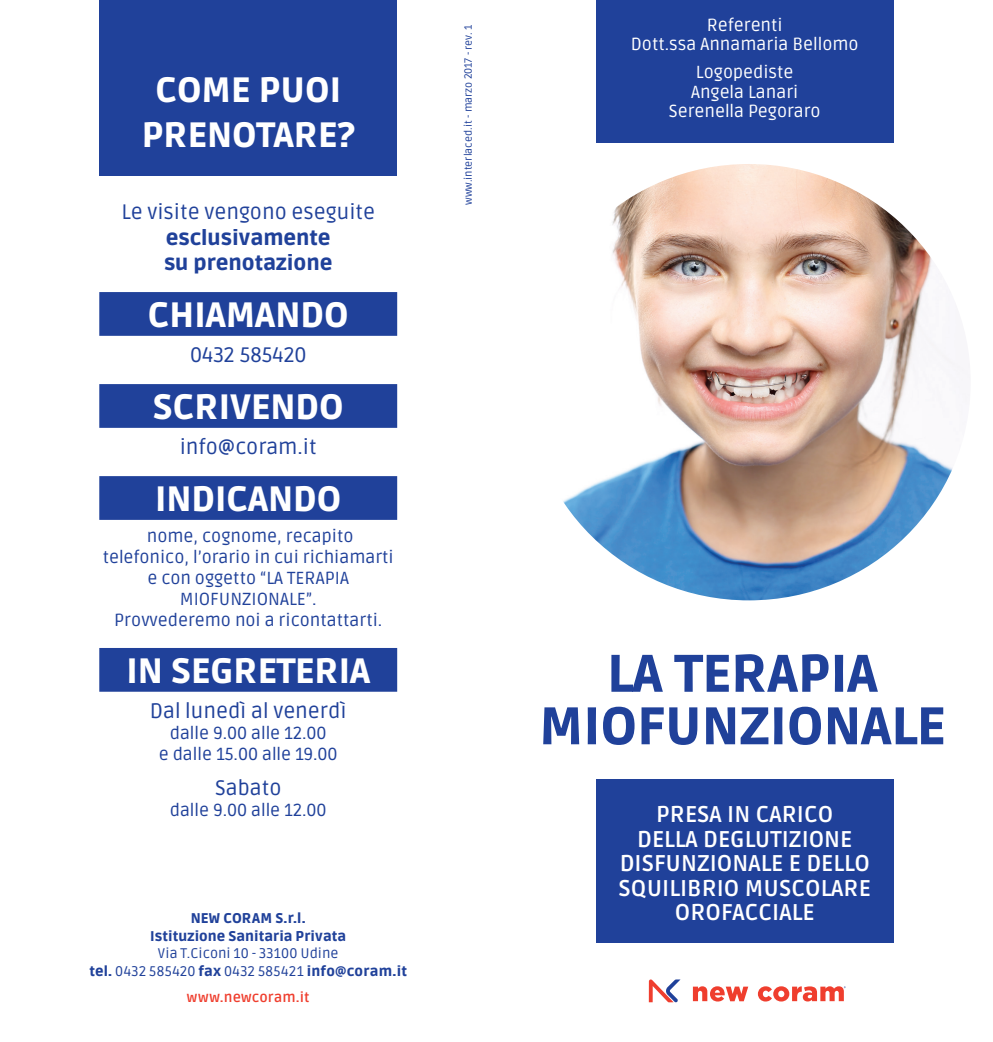
<style>
.page{position:relative;width:993px;height:1042px;background:#fff}
.page>*{position:absolute;margin:0;border:0;box-sizing:border-box;transform-origin:0 0}
.t1{font:900 52.5px/52.5px "Ruda";color:#20419a;text-align:center}
.t2{font:900 35px/45px "Ruda";color:#fff;text-align:center}
.t3{font:700 22.75px/24.5px "Ruda";color:#fff;text-align:center}
.t4{font:21px "Ruda";color:#20419a}
.t5{font:900 21px/25.2px "Ruda";color:#20419a}
.t6{font:17.5px/21px "Ruda";color:#20419a;text-align:center}
.t7{font:17.5px/19.2px "Ruda";color:#fff;text-align:center}
.t8{font:14px/17.5px "Ruda";letter-spacing:.005em;color:#20419a;text-align:center}
.t9{font:900 14px/17.5px "Ruda";letter-spacing:.005em;color:#20419a;text-align:center}
.t10{font:700 14px "Ruda";letter-spacing:.01em;color:#ef3e2e}
.t11{font:10.5px "Ruda";color:#20419a}
.s1{font-weight:900}
</style>
<div class="page">
<img style="left:563px;top:164px;width:407px;height:436px">
<svg style="left:692px;top:986px;width:56px;height:15px"></svg>
<svg style="left:648px;top:979px;width:32px;height:23px"></svg>
<svg style="left:757px;top:986px;width:88px;height:15px"></svg>
<div style="left:595px;top:0;width:298px;height:143px;background:#20419a"></div>
<div style="left:595px;top:779px;width:298px;height:164px;background:#20419a"></div>
<div style="left:99px;top:0;width:298px;height:176px;background:#20419a"></div>
<div style="left:99px;top:292px;width:298px;height:44px;background:#20419a"></div>
<div style="left:99px;top:384px;width:298px;height:44px;background:#20419a"></div>
<div style="left:99px;top:476px;width:298px;height:44px;background:#20419a"></div>
<div style="left:99px;top:648px;width:298px;height:44px;background:#20419a"></div>
<h2 class="t2" style="left:142px;top:68px;width:214px">COME PUOI<br>PRENOTARE?</h2>
<p class="t4" style="left:121px;top:201px;width:255px">Le visite vengono eseguite</p>
<p class="t5" style="left:164px;top:225px;width:170px">esclusivamente su prenotazione</p>
<h2 class="t2" style="left:148px;top:293px;width:202px">CHIAMANDO</h2>
<p class="t4" style="left:190px;top:343px;width:118px">0432 585420</p>
<h2 class="t2" style="left:153px;top:385px;width:192px">SCRIVENDO</h2>
<p class="t4" style="left:180px;top:435px;width:138px">info@coram.it</p>
<h2 class="t2" style="left:155px;top:477px;width:188px">INDICANDO</h2>
<p class="t6" style="left:103px;top:525px;width:292px">nome, cognome, recapito telefonico, l’orario in cui richiamarti e con oggetto “LA TERAPIA<br>MIOFUNZIONALE”.<br>Provvederemo noi a ricontattarti.</p>
<h2 class="t2" style="left:126px;top:649px;width:245px">IN SEGRETERIA</h2>
<p class="t4" style="left:150px;top:699px;width:198px">Dal lunedì al venerdì</p>
<p class="t6" style="left:159px;top:722px;width:180px">dalle 9.00 alle 12.00<br>e dalle 15.00 alle 19.00</p>
<p class="t4" style="left:215px;top:776px;width:68px">Sabato</p>
<p class="t6" style="left:170px;top:800px;width:158px">dalle 9.00 alle 12.00</p>
<p class="t9" style="left:150px;top:910px;width:198px">NEW CORAM S.r.l.<br>Istituzione Sanitaria Privata</p>
<p class="t8" style="left:89px;top:945px;width:319px">Via T.Ciconi 10 - 33100 Udine<br><span class="s1">tel.</span> 0432 585420 <span class="s1">fax</span> 0432 585421 <span class="s1">info@coram.it</span></p>
<p class="t10" style="left:187px;top:989px;width:124px">www.newcoram.it</p>
<p class="t11" style="left:462px;top:205px;width:181px;rotate:-90deg">www.interlaced.it - marzo 2017 - rev. 1</p>
<p class="t7" style="left:630px;top:16px;width:229px">Referenti<br>Dott.ssa Annamaria Bellomo</p>
<p class="t7" style="left:668px;top:63px;width:153px">Logopediste<br>Angela Lanari<br>Serenella Pegoraro</p>
<h1 class="t1" style="left:539px;top:649px;width:408px">LA TERAPIA<br>MIOFUNZIONALE</h1>
<h3 class="t3" style="left:618px;top:803px;width:254px">PRESA IN CARICO<br>DELLA DEGLUTIZIONE<br>DISFUNZIONALE E DELLO<br>SQUILIBRIO MUSCOLARE<br>OROFACCIALE</h3>
</div>
